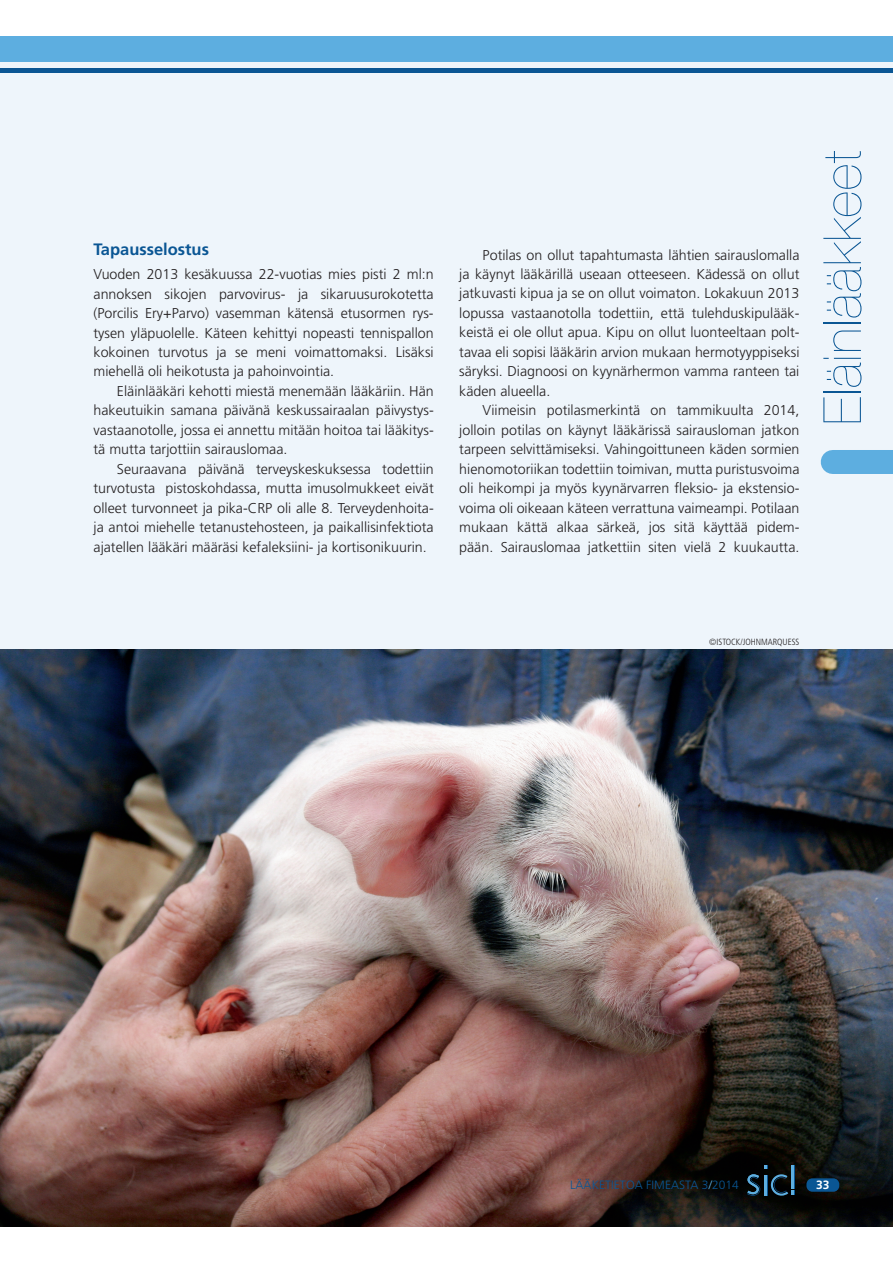
<style>
.page{position:relative;width:893px;height:1263px;background:#fff}
.page>*{position:absolute;margin:0;border:0;box-sizing:border-box;transform-origin:0 0}
.t1{font:200 52.5px "Helvetica Neue";letter-spacing:.02em;color:#0a5694}
.t2{font:700 16.5px "Frutiger";color:#0a5694}
.t3{font:300 14.25px/19.5px "Frutiger";color:#231f20;text-align:justify}
.t4{font:300 12px "Frutiger";letter-spacing:.005em;color:#0a5694}
.t5{font:700 12px "Frutiger";color:#fff}
.t6{font:300 condensed 9px "Frutiger";color:#231f20}
.s1{color:#5daee0}
</style>
<div class="page">
<div style="left:0;top:54px;width:892px;height:597px;background:#eef5fb"></div>
<div style="left:0;top:36px;width:892px;height:26px;background:#5daee0"></div>
<hr style="left:0;top:68px;width:892px;height:4px;background:#0a5694">
<div style="left:832px;top:450px;width:60px;height:24px;background:#5daee0"></div>
<img style="left:0;top:649px;width:892px;height:577px">
<div style="left:806px;top:1178px;width:33px;height:14px;background:#0a5694;border-radius:6px"></div>
<svg style="left:746px;top:1165px;width:49px;height:31px;background:#18303e"></svg>
<p class="t2" style="left:94px;top:243px;width:117px">Tapausselostus</p>
<p class="t3" style="left:94px;top:265px;width:342px">Vuoden 2013 kesäkuussa 22-vuotias mies pisti 2 ml:n annoksen sikojen parvovirus- ja sikaruusurokotetta (Porcilis Ery+Parvo) vasemman kätensä etusormen rys&shy;tysen yläpuolelle. Käteen kehittyi nopeasti tennispallon kokoinen turvotus ja se meni voimattomaksi. Lisäksi miehellä oli heikotusta ja pahoinvointia.</p>
<p class="t3" style="left:94px;top:382px;width:342px;text-indent:23px">Eläinlääkäri kehotti miestä menemään lääkäriin. Hän hakeutuikin samana päivänä keskussairaalan päivystys&shy;vastaanotolle, jossa ei annettu mitään hoitoa tai lääkitys&shy;tä mutta tarjottiin sairauslomaa.</p>
<p class="t3" style="left:94px;top:460px;width:342px;text-indent:23px">Seuraavana päivänä terveyskeskuksessa todettiin turvotusta pistoskohdassa, mutta imusolmukkeet eivät olleet turvonneet ja pika-CRP oli alle 8. Terveydenhoita&shy;ja antoi miehelle tetanustehosteen, ja paikallisinfektiota ajatellen lääkäri määräsi kefaleksiini- ja kortisoni kuurin.</p>
<p class="t3" style="left:459px;top:246px;width:342px;text-indent:23px">Potilas on ollut tapahtumasta lähtien sairauslomalla ja käynyt lääkärillä useaan otteeseen. Kädessä on ollut jatkuvasti kipua ja se on ollut voimaton. Lokakuun 2013 lopussa vastaanotolla todettiin, että tulehduskipulääk&shy;keistä ei ole ollut apua. Kipu on ollut luonteeltaan polt&shy;tavaa eli sopisi lääkärin arvion mukaan hermotyyppiseksi säryksi. Diagnoosi on kyynärhermon vamma ranteen tai käden alueella.</p>
<p class="t3" style="left:459px;top:402px;width:342px;text-indent:23px">Viimeisin potilasmerkintä on tammikuulta 2014, jolloin potilas on käynyt lääkärissä sairausloman jatkon tarpeen selvittämiseksi. Vahingoittuneen käden sormien hienomotoriikan todettiin toimivan, mutta puristusvoima oli heikompi ja myös kyynärvarren fleksio- ja ekstensio&shy;voima oli oikeaan käteen verrattuna vaimeampi. Potilaan mukaan kättä alkaa särkeä, jos sitä käyttää pidem&shy;pään. Sairauslomaa jatkettiin siten vielä 2 kuukautta.</p>
<h1 class="t1" style="left:823px;top:425px;width:277px;rotate:-90deg">Eläinlääkkeet</h1>
<p class="t6" style="left:709px;top:638px;width:92px">©ISTOCK/JOHNMARQUESS</p>
<p class="t4" style="left:570px;top:1180px;width:170px">LÄÄKETIETOA FIMEASTA 3<span class="s1">/</span>2014</p>
<p class="t5" style="left:816px;top:1180px;width:15px">33</p>
</div>
